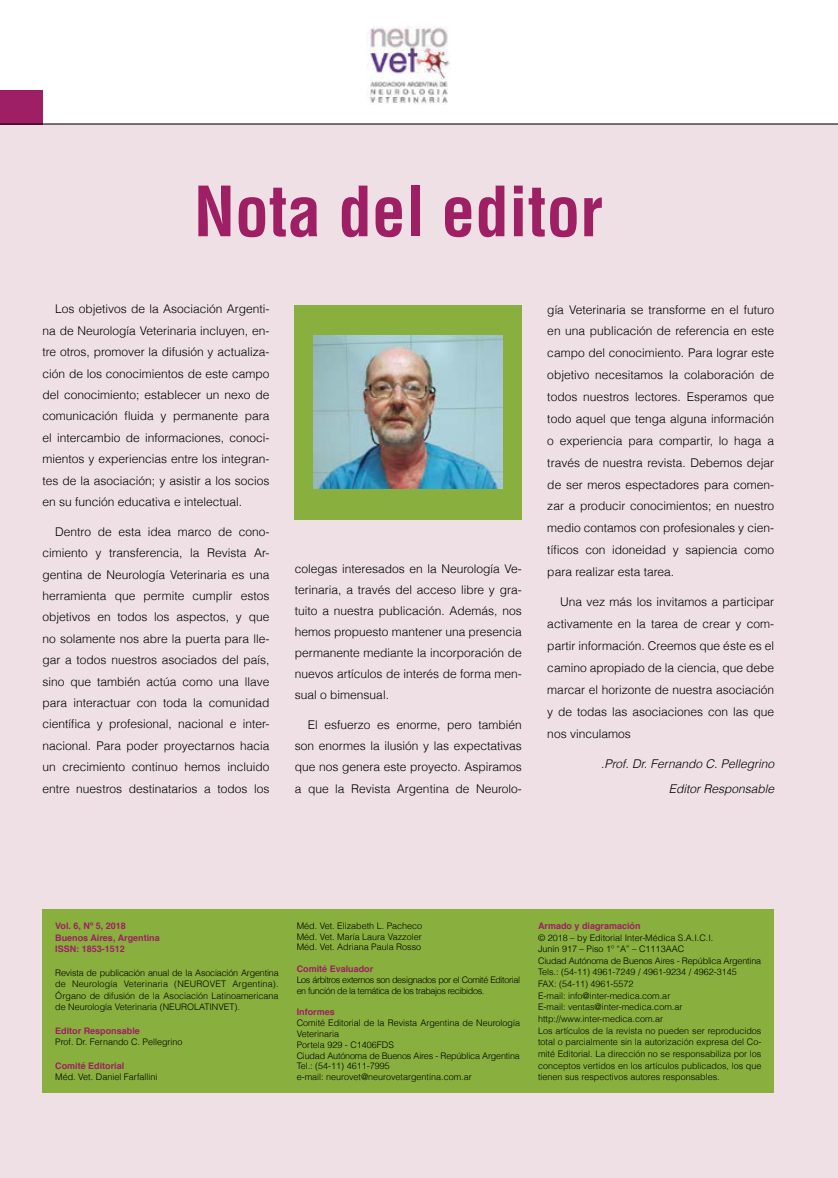
<style>
.page{position:relative;width:838px;height:1178px;background:#fff}
.page>*{position:absolute;margin:0;border:0;box-sizing:border-box;transform-origin:0 0}
.t1{font:700 condensed 67.5px "Helvetica";color:#9e1f63}
.t2{font:300 12px/21.5px "Helvetica";color:#000;text-align:justify}
.t3{font:italic 300 12px/24.6px "Helvetica";color:#000;text-align:right}
.t4{font:300 9px/11.7px "Helvetica";color:#000;text-align:justify}
.t5{font:700 9px/11.7px "Helvetica";color:#9e1f63}
.t6{font:300 9px/10.8px "Helvetica";letter-spacing:-.04em;color:#000}
.s1{font-style:normal}
</style>
<div class="page">
<div style="left:0;top:124px;width:838px;height:1054px;background:#eee0e4"></div>
<div style="left:0;top:90px;width:43px;height:34px;background:#9e1f63"></div>
<img style="left:366px;top:26px;width:84px;height:78px">
<hr style="left:0;top:124px;width:838px;height:1px;background:#000">
<div style="left:43px;top:909px;width:731px;height:184px;background:#89b03e"></div>
<div style="left:294px;top:305px;width:228px;height:214px;background:#89b03e"></div>
<img style="left:313px;top:335px;width:189px;height:154px">
<h1 class="t1" style="left:194px;top:169px;width:410px">Nota del editor</h1>
<p class="t2" style="left:43px;top:298px;width:228px;text-indent:13px">Los objetivos de la Asociación Argenti&shy;na de Neurología Veterinaria incluyen, en&shy;tre otros, promover la difusión y actualiza&shy;ción de los conocimientos de este campo del conocimiento; establecer un nexo de comunicación fluida y permanente para el intercambio de informaciones, conoci&shy;mientos y experiencias entre los integran&shy;tes de la asociación; y asistir a los socios en su función educativa e intelectual.</p>
<p class="t2" style="left:43px;top:520px;width:228px;text-indent:13px">Dentro de esta idea marco de cono&shy;cimiento y transferencia, la Revista Ar&shy;gentina de Neurología Veterinaria es una herramienta que permite cumplir estos objetivos en todos los aspectos, y que no solamente nos abre la puerta para lle&shy;gar a todos nuestros asociados del país, sino que también actúa como una llave para interactuar con toda la comunidad científica y profesional, nacional e inter&shy;nacional. Para poder proyectarnos hacia un crecimiento continuo hemos incluido entre nuestros destinatarios a todos los</p>
<p class="t2" style="left:295px;top:557px;width:228px">colegas interesados en la Neurología Ve&shy;terinaria, a través del acceso libre y gra&shy;tuito a nuestra publicación. Además, nos hemos propuesto mantener una presencia permanente mediante la incorporación de nuevos artículos de interés de forma men&shy;sual o bimensual.</p>
<p class="t2" style="left:295px;top:714px;width:228px;text-indent:13px">El esfuerzo es enorme, pero también son enormes la ilusión y las expectativas que nos genera este proyecto. Aspiramos a que la Revista Argentina de Neurolo-</p>
<p class="t2" style="left:547px;top:298px;width:228px;line-height:21.9px">gía Veterinaria se transforme en el futuro en una publicación de referencia en este campo del conocimiento. Para lograr este objetivo necesitamos la colaboración de todos nuestros lectores. Esperamos que todo aquel que tenga alguna información o experiencia para compartir, lo haga a través de nuestra revista. Debemos dejar de ser meros espectadores para comen&shy;zar a producir conocimientos; en nuestro medio contamos con profesionales y cien&shy;tíficos con idoneidad y sapiencia como para realizar esta tarea.</p>
<p class="t2" style="left:547px;top:591px;width:228px;line-height:21.9px;text-indent:13px">Una vez más los invitamos a participar activamente en la tarea de crear y com&shy;partir información. Creemos que éste es el camino apropiado de la ciencia, que debe marcar el horizonte de nuestra asociación y de todas las asociaciones con las que nos vinculamos</p>
<p class="t3" style="left:601px;top:751px;width:174px"><span class="s1">.</span>Prof. Dr. Fernando C. Pellegrino<br>Editor Responsable</p>
<p class="t5" style="left:55px;top:920px;width:106px">Vol. 6, Nº 5, 2018<br>Buenos Aires, Argentina<br>ISSN: 1853-1512</p>
<p class="t4" style="left:55px;top:966px;width:225px">Revista de publicación anual de la Asociación Argentina de Neurología Veterinaria (NEUROVET Argentina).<br>Órgano de difusión de la Asociación Latinoamericana de Neurología Veterinaria (NEUROLATINVET).</p>
<p class="t5" style="left:55px;top:1025px;width:86px">Editor Responsable</p>
<p class="t4" style="left:55px;top:1036px;width:129px">Prof. Dr. Fernando C. Pellegrino</p>
<p class="t5" style="left:55px;top:1059px;width:71px">Comité Editorial</p>
<p class="t4" style="left:55px;top:1071px;width:104px">Méd. Vet. Daniel Farfallini</p>
<p class="t4" style="left:297px;top:920px;width:127px;line-height:10.8px">Méd. Vet. Elizabeth L. Pacheco Méd. Vet. María Laura Vazzoler Méd. Vet. Adriana Paula Rosso</p>
<p class="t5" style="left:297px;top:963px;width:78px">Comité Evaluador</p>
<p class="t6" style="left:297px;top:974px;width:225px">Los árbitros externos son designados por el Comité Editorial en función de la temática de los trabajos recibidos.</p>
<p class="t5" style="left:297px;top:1006px;width:40px">Informes</p>
<p class="t4" style="left:297px;top:1017px;width:225px;line-height:10.8px;text-align:left">Comité Editorial de la Revista Argentina de Neurología Veterinaria<br>Portela 929 - C1406FDS<br>Ciudad Autónoma de Buenos Aires - República Argentina Tel.: (54-11) 4611-7995<br>e-mail: neurovet@neurovetargentina.com.ar</p>
<p class="t5" style="left:538px;top:920px;width:104px">Armado y diagramación</p>
<p class="t4" style="left:538px;top:931px;width:225px;text-align:left">© 2018 – by Editorial Inter-Médica S.A.I.C.I.<br>Junín 917 – Piso 1º “A” – C1113AAC<br>Ciudad Autónoma de Buenos Aires - República Argentina Tels.: (54-11) 4961-7249 / 4961-9234 / 4962-3145<br>FAX: (54-11) 4961-5572<br>E-mail: info@inter-medica.com.ar<br>E-mail: ventas@inter-medica.com.ar http://www.inter-medica.com.ar<br>Los artículos de la revista no pueden ser reproducidos total o parcialmente sin la autorización expresa del Co&shy;mité Editorial. La dirección no se responsabiliza por los conceptos vertidos en los artículos publicados, los que tienen sus respectivos autores responsables.</p>
</div>
